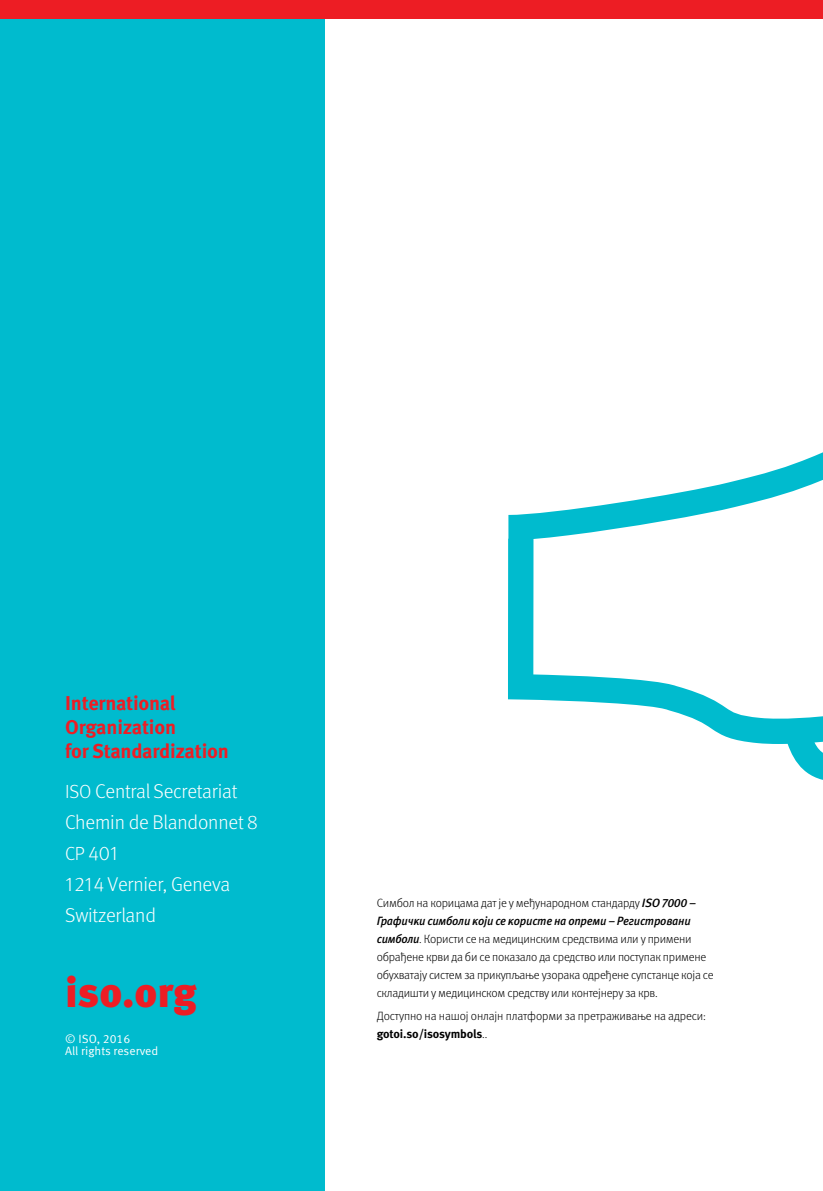
<style>
.page{position:relative;width:823px;height:1191px;background:#fff}
.page>*{position:absolute;margin:0;border:0;box-sizing:border-box;transform-origin:0 0}
.t1{font:900 42px "Meta Pro";letter-spacing:-.005em;color:#ed1d24}
.t2{font:300 20px/31px "Meta Pro";letter-spacing:-.01em;color:#fff}
.t3{font:700 20px/24px "Meta Pro";letter-spacing:-.01em;color:#ed1d24}
.t4{font:300 12px/18px "Meta Pro";letter-spacing:-.02em;color:#000}
.t5{font:12px/12px "Meta Pro Norm";color:#fff}
.s1{font-size:19px}
.s2{font-weight:500;font-style:italic}
.s3{font-weight:700}
</style>
<div class="page">
<div style="left:0;top:0;width:324px;height:1191px;background:#00bbce"></div>
<svg style="left:508px;top:452px;width:314px;height:328px"></svg>
<div style="left:0;top:0;width:822px;height:19px;background:#ed1d24"></div>
<h2 class="t3" style="left:65px;top:689px;width:165px">International<br>Organization<br>for Standardization</h2>
<h2 class="t2" style="left:65px;top:774px;width:194px"><span class="s1">ISO</span> Central Secretariat<br>Chemin de Blandonnet 8<br><span class="s1">CP</span> 401<br>1214 Vernier, Geneva<br>Switzerland</h2>
<h1 class="t1" style="left:65px;top:959px;width:133px">iso.org</h1>
<p class="t5" style="left:65px;top:1032px;width:95px">© ISO, 2016<br>All rights reserved</p>
<p class="t4" style="left:376px;top:893px;width:338px">Симбол на корицама дат је у међународном стандарду <span class="s2">ISO 7000 – Графички симболи који се користе на опреми – Регистровани симболи</span>. Користи се на медицинским средствима или у примени обрађене крви да би се показало да средство или поступак примене обухватају систем за прикупљање узорака одређене супстанце која се складишти у медицинском средству или контејнеру за крв.</p>
<p class="t4" style="left:376px;top:1006px;width:330px">Доступно на нашој онлајн платформи за претраживање на адреси: <span class="s3">gotoi.so/isosymbols</span>..</p>
</div>
